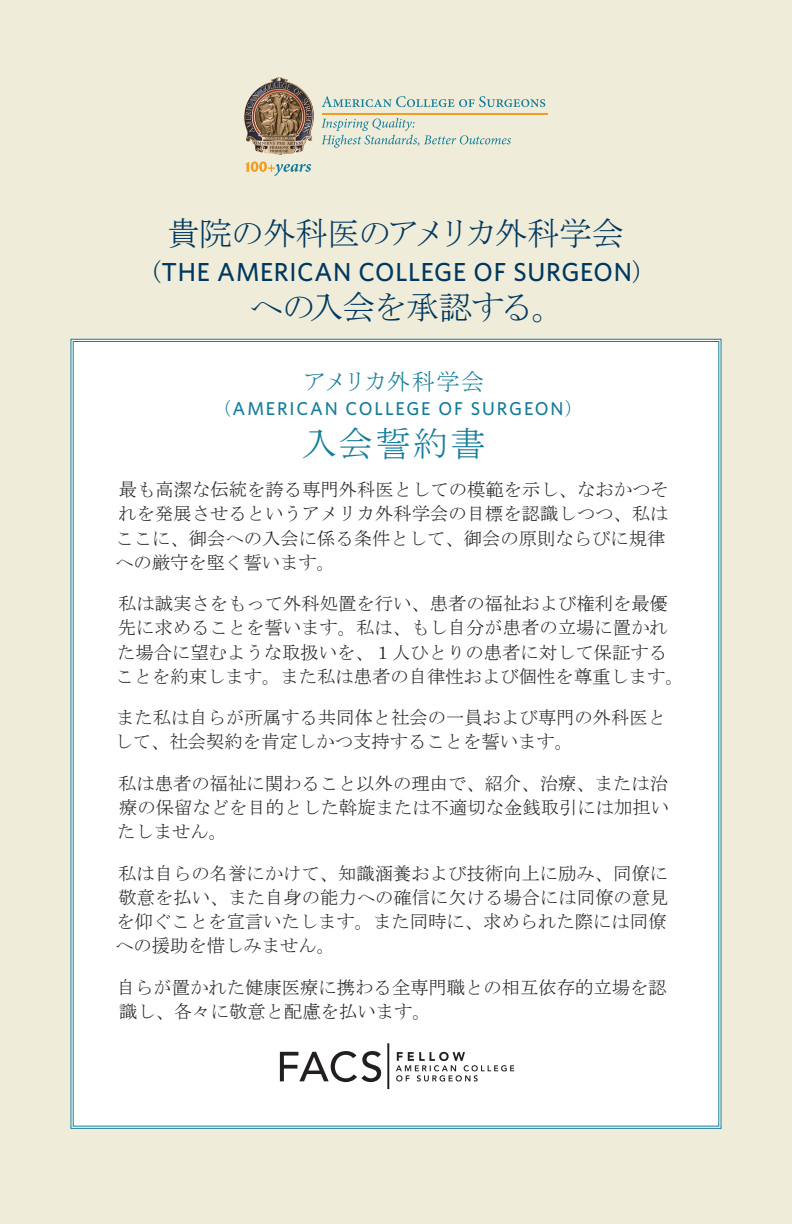
<style>
.page{position:relative;width:792px;height:1224px;background:#efedd9}
.page>*{position:absolute;margin:0;border:0;box-sizing:border-box;transform-origin:0 0}
.Heading_1{font:35.1px "MS Mincho";letter-spacing:.055em;color:#157d9a}
.t1{font:33.5px "MS Mincho";letter-spacing:-.035em;color:#003760}
.t2{font:32.8px "MS Mincho";letter-spacing:-.035em;color:#003760}
.t3{font:500 26px "Whitney";letter-spacing:.025em;color:#003760}
.Heading_1-2{font:23.4px "MS Mincho";letter-spacing:-.01em;color:#157d9a}
.Heading_1-3{font:500 18.6px "Whitney";letter-spacing:.1em;color:#157d9a}
.within_the_box{font:18.3px/24.1px "MS Mincho";color:#231f20}
.s1{font-family:"MS Mincho";font-weight:400}
</style>
<div class="page">
<div style="left:71px;top:339px;width:650px;height:790px;background:#fff"></div>
<img style="left:244px;top:77px;width:70px;height:78px">
<hr style="left:322px;top:113px;width:226px;height:1px;background:#f09d24">
<svg style="left:322px;top:96px;width:223px;height:11px"></svg>
<svg style="left:321px;top:118px;width:190px;height:30px"></svg>
<svg style="left:245px;top:161px;width:66px;height:15px"></svg>
<svg style="left:396px;top:1052px;width:118px;height:30px;background:#dadada"></svg>
<hr style="left:387px;top:1043px;width:2px;height:46px;background:#231f20">
<svg style="left:280px;top:1051px;width:101px;height:31px;background:#b7b6b6"></svg>
<p class="t2" style="left:167px;top:217px;width:459px">貴院の外科医のアメリカ外科学会</p>
<p class="t3" style="left:149px;top:255px;width:497px"><span class="s1">(</span>THE AMERICAN COLLEGE OF SURGEON<span class="s1">)</span></p>
<p class="t1" style="left:250px;top:290px;width:317px">への入会を承認する。</p>
<p class="Heading_1-2" style="left:303px;top:369px;width:183px">アメリカ外科学会</p>
<p class="Heading_1-3" style="left:213px;top:396px;width:372px"><span class="s1">（</span>AMERICAN COLLEGE OF SURGEON<span class="s1">）</span></p>
<p class="Heading_1" style="left:302px;top:426px;width:185px">入会誓約書</p>
<p class="within_the_box" style="left:115px;top:478px;width:555px">最も高潔な伝統を誇る専門外科医としての模範を示し、なおかつそれを発展させるというアメリカ外科学会の目標を認識しつつ、私はここに、御会への入会に係る条件として、御会の原則ならびに規律への厳守を堅く誓います。</p>
<p class="within_the_box" style="left:116px;top:592px;width:570px">私は誠実さをもって外科処置を行い、患者の福祉および権利を最優先に求めることを誓います。私は、もし自分が患者の立場に置かれた場合に望むような取扱いを、１人ひとりの患者に対して保証することを約束します。また私は患者の自律性および個性を尊重します。</p>
<p class="within_the_box" style="left:115px;top:706px;width:553px">また私は自らが所属する共同体と社会の一員および専門の外科医として、社会契約を肯定しかつ支持することを誓います。</p>
<p class="within_the_box" style="left:117px;top:771px;width:553px;text-align:justify">私は患者の福祉に関わること以外の理由で、紹介、治療、または治療の保留などを目的とした斡旋または不適切な金銭取引には加担いたしません。</p>
<p class="within_the_box" style="left:115px;top:861px;width:555px;text-align:justify">私は自らの名誉にかけて、知識涵養および技術向上に励み、同僚に敬意を払い、また自身の能力への確信に欠ける場合には同僚の意見を仰ぐことを宣言いたします。また同時に、求められた際には同僚への援助を惜しみません。</p>
<p class="within_the_box" style="left:117px;top:975px;width:552px">自らが置かれた健康医療に携わる全専門職との相互依存的立場を認識し、各々に敬意と配慮を払います。</p>
</div>
